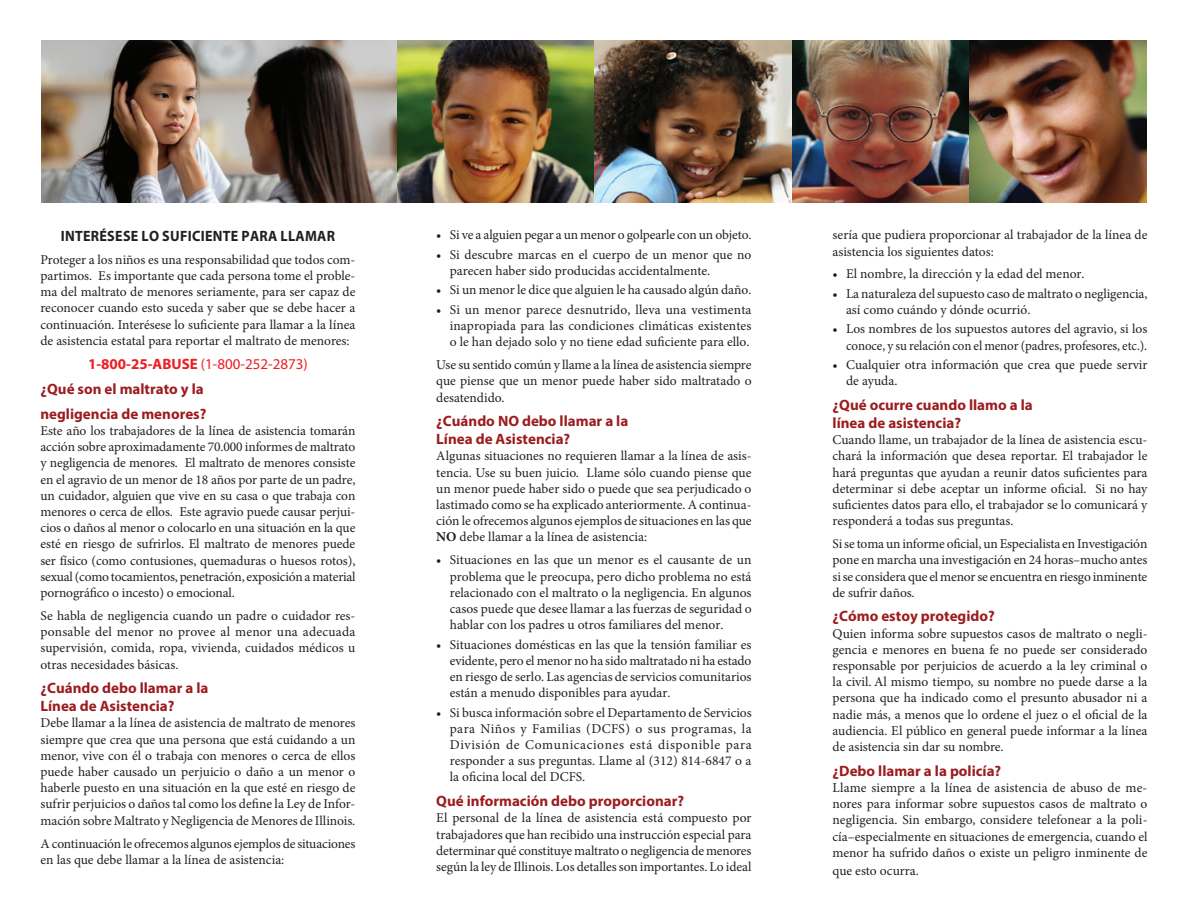
<style>
.page{position:relative;width:1188px;height:918px;background:#fff}
.page>*{position:absolute;margin:0;border:0;box-sizing:border-box;transform-origin:0 0}
.t1{font:700 15px/18px "Myriad Pro";color:#9c1c1f}
.t2{font:700 15px "Myriad Pro";letter-spacing:.02em;color:#231f20;scale:.94 1}
.t3{font:13.5px/16.2px "Minion Pro";color:#231f20;text-align:justify}
.s1{color:#ee1d23}
.s2{font-weight:400;color:#ee1d23}
.s3{font-weight:700}
</style>
<div class="page">
<img style="left:41px;top:40px;width:1106px;height:163px">
<p class="t2" style="left:61px;top:226px;width:294px">INTERÉSESE LO SUFICIENTE PARA LLAMAR</p>
<p class="t3" style="left:40px;top:251px;width:316px">Proteger a los niños es una responsabilidad que todos com&shy;partimos. Es importante que cada persona tome el proble&shy;ma del maltrato de menores seriamente, para ser capaz de reconocer cuando esto suceda y saber que se debe hacer a continuación. Interésese lo suficiente para llamar a la línea de asistencia estatal para reportar el maltrato de menores:</p>
<p class="t1" style="left:40px;top:352px;width:269px;line-height:24.8px;text-indent:48px"><span class="s1">1-800-25-ABUSE</span> <span class="s2">(1-800-252-2873) </span>¿Qué son el maltrato y la<br>negligencia de menores?</p>
<p class="t3" style="left:40px;top:423px;width:317px">Este año los trabajadores de la línea de asistencia tomarán acción sobre aproximadamente 70.000 informes de maltrato y negligencia de menores. El maltrato de menores consiste en el agravio de un menor de 18 años por parte de un padre, un cuidador, alguien que vive en su casa o que trabaja con menores o cerca de ellos. Este agravio puede causar perjui&shy;cios o daños al menor o colocarlo en una situación en la que esté en riesgo de sufrirlos. El maltrato de menores puede ser físico (como contusiones, quemaduras o huesos rotos), sexual (como tocamientos, penetración, exposición a material pornográfico o incesto) o emocional.</p>
<p class="t3" style="left:40px;top:608px;width:316px">Se habla de negligencia cuando un padre o cuidador res&shy;ponsable del menor no provee al menor una adecuada supervisión, comida, ropa, vivienda, cuidados médicos u otras necesidades básicas.</p>
<p class="t1" style="left:40px;top:679px;width:169px">¿Cuándo debo llamar a la<br>Línea de Asistencia?</p>
<p class="t3" style="left:40px;top:715px;width:316px">Debe llamar a la línea de asistencia de maltrato de menores siempre que crea que una persona que está cuidando a un menor, vive con él o trabaja con menores o cerca de ellos puede haber causado un perjuicio o daño a un menor o haberle puesto en una situación en la que esté en riesgo de sufrir perjuicios o daños tal como los define la Ley de Infor&shy;mación sobre Maltrato y Negligencia de Menores de Illinois.</p>
<p class="t3" style="left:40px;top:835px;width:316px">A continuación le ofrecemos algunos ejemplos de situaciones en las que debe llamar a la línea de asistencia:</p>
<p class="t3" style="left:436px;top:227px;width:317px">• Si ve a alguien pegar a un menor o golpearle con un objeto.</p>
<p class="t3" style="left:450px;top:246px;width:303px;text-indent:-14px">• Si descubre marcas en el cuerpo de un menor que no parecen haber sido producidas accidentalmente.</p>
<p class="t3" style="left:436px;top:282px;width:317px">• Si un menor le dice que alguien le ha causado algún daño.</p>
<p class="t3" style="left:450px;top:301px;width:303px;text-indent:-14px">• Si un menor parece desnutrido, lleva una vestimenta inapropiada para las condiciones climáticas existentes o le han dejado solo y no tiene edad suficiente para ello.</p>
<p class="t3" style="left:436px;top:357px;width:317px">Use su sentido común y llame a la línea de asistencia siempre que piense que un menor puede haber sido maltratado o desatendido.</p>
<p class="t1" style="left:436px;top:412px;width:194px">¿Cuándo NO debo llamar a la<br>Línea de Asistencia?</p>
<p class="t3" style="left:436px;top:448px;width:317px">Algunas situaciones no requieren llamar a la línea de asis&shy;tencia. Use su buen juicio. Llame sólo cuando piense que un menor puede haber sido o puede que sea perjudicado o lastimado como se ha explicado anteriormente. A continua&shy;ción le ofrecemos algunos ejemplos de situaciones en las que <span class="s3">NO</span> debe llamar a la línea de asistencia:</p>
<p class="t3" style="left:450px;top:552px;width:303px;text-indent:-14px">• Situaciones en las que un menor es el causante de un problema que le preocupa, pero dicho problema no está relacionado con el maltrato o la negligencia. En algunos casos puede que desee llamar a las fuerzas de seguridad o hablar con los padres u otros familiares del menor.</p>
<p class="t3" style="left:450px;top:636px;width:303px;text-indent:-14px">• Situaciones domésticas en las que la tensión familiar es evidente, pero el menor no ha sido maltratado ni ha estado en riesgo de serlo. Las agencias de servicios comunitarios están a menudo disponibles para ayudar.</p>
<p class="t3" style="left:450px;top:704px;width:303px;text-indent:-14px">• Si busca información sobre el Departamento de Servicios para Niños y Familias (DCFS) o sus programas, la División de Comunicaciones está disponible para responder a sus preguntas. Llame al (312) 814-6847 o a la oficina local del DCFS.</p>
<p class="t1" style="left:436px;top:792px;width:249px">Qué información debo proporcionar?</p>
<p class="t3" style="left:436px;top:810px;width:317px">El personal de la línea de asistencia está compuesto por trabajadores que han recibido una instrucción especial para determinar qué constituye maltrato o negligencia de menores según la ley de Illinois. Los detalles son importantes. Lo ideal</p>
<p class="t3" style="left:833px;top:227px;width:316px">sería que pudiera proporcionar al trabajador de la línea de asistencia los siguientes datos:</p>
<p class="t3" style="left:833px;top:266px;width:254px">• El nombre, la dirección y la edad del menor.</p>
<p class="t3" style="left:846px;top:286px;width:303px;text-indent:-14px">• La naturaleza del supuesto caso de maltrato o negligencia, así como cuándo y dónde ocurrió.</p>
<p class="t3" style="left:833px;top:321px;width:316px;text-align:right">• Los nombres de los supuestos autores del agravio, si los conoce, y su relación con el menor (padres, profesores, etc.).</p>
<p class="t3" style="left:846px;top:357px;width:303px;text-indent:-14px">• Cualquier otra información que crea que puede servir de ayuda.</p>
<p class="t1" style="left:833px;top:395px;width:202px">¿Qué ocurre cuando llamo a la línea de asistencia?</p>
<p class="t3" style="left:833px;top:432px;width:316px">Cuando llame, un trabajador de la línea de asistencia escu&shy;chará la información que desea reportar. El trabajador le hará preguntas que ayudan a reunir datos suficientes para determinar si debe aceptar un informe oficial. Si no hay suficientes datos para ello, el trabajador se lo comunicará y responderá a todas sus preguntas.</p>
<p class="t3" style="left:833px;top:536px;width:316px">Si se toma un informe oficial, un Especialista en Investigación pone en marcha una investigación en 24 horas–mucho antes si se considera que el menor se encuentra en riesgo inminente de sufrir daños.</p>
<p class="t1" style="left:833px;top:607px;width:164px">¿Cómo estoy protegido?</p>
<p class="t3" style="left:833px;top:625px;width:316px">Quien informa sobre supuestos casos de maltrato o negli&shy;gencia e menores en buena fe no puede ser considerado responsable por perjuicios de acuerdo a la ley criminal o la civil. Al mismo tiempo, su nombre no puede darse a la persona que ha indicado como el presunto abusador ni a nadie más, a menos que lo ordene el juez o el oficial de la audiencia. El público en general puede informar a la línea de asistencia sin dar su nombre.</p>
<p class="t1" style="left:833px;top:761px;width:170px">¿Debo llamar a la policía?</p>
<p class="t3" style="left:833px;top:780px;width:316px">Llame siempre a la línea de asistencia de abuso de me&shy;nores para informar sobre supuestos casos de maltrato o negligencia. Sin embargo, considere telefonear a la poli&shy;cía–especialmente en situaciones de emergencia, cuando el menor ha sufrido daños o existe un peligro inminente de</p>
<p class="t3" style="left:833px;top:862px;width:88px">que esto ocurra.</p>
</div>
